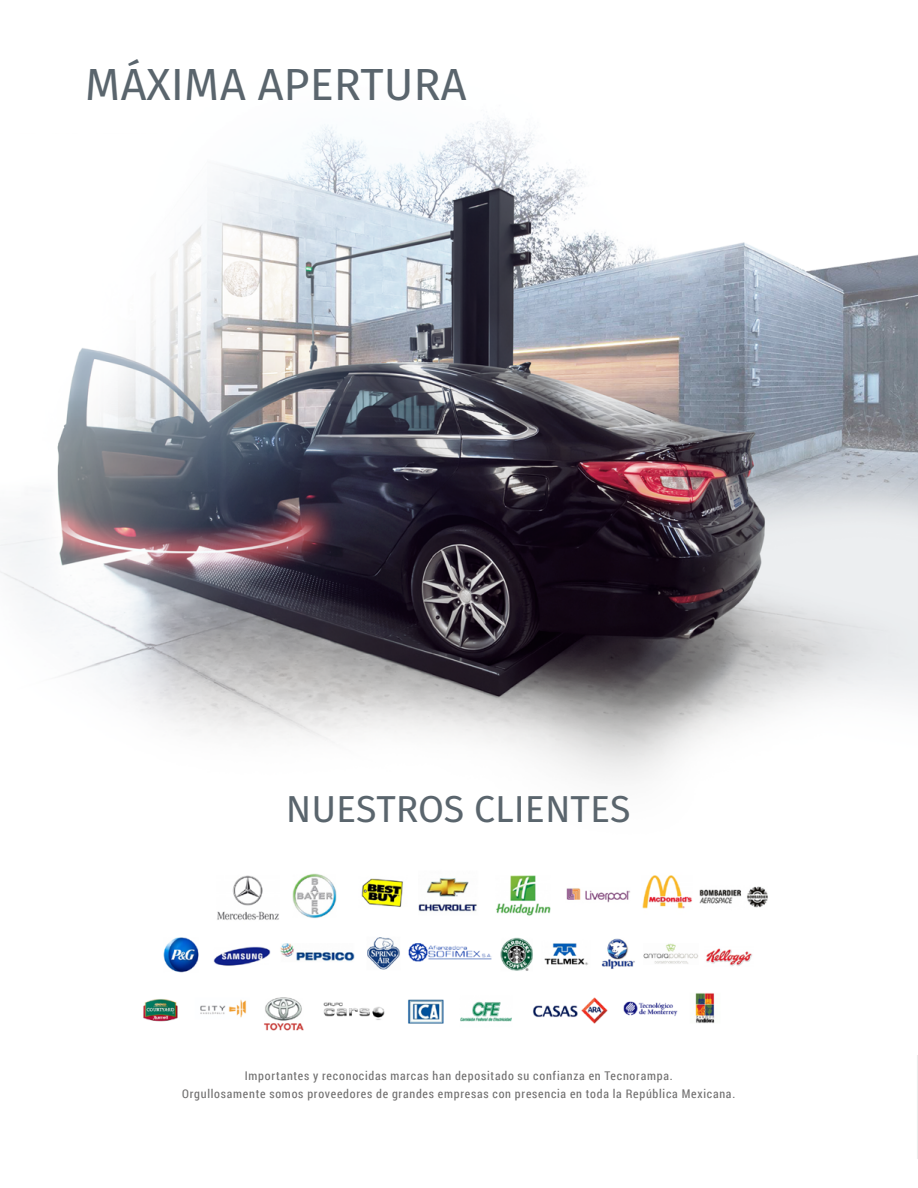
<style>
.page{position:relative;width:918px;height:1188px;background:#fff}
.page>*{position:absolute;margin:0;border:0;box-sizing:border-box;transform-origin:0 0}
.t1{font:45px "Fira Sans";color:#5a656d}
.t2{font:37.5px "Fira Sans";color:#5a656d}
.t3{font:12px/18px "Roboto Condensed";letter-spacing:.065em;color:#706f6f;text-align:center}
</style>
<div class="page">
<img style="left:917px;top:1055px;width:1px;height:104px">
<img style="left:0;top:118px;width:918px;height:662px">
<img style="left:143px;top:873px;width:625px;height:158px">
<h1 class="t1" style="left:85px;top:50px;width:383px">MÁXIMA APERTURA</h1>
<h2 class="t2" style="left:286px;top:781px;width:346px">NUESTROS CLIENTES</h2>
<p class="t3" style="left:182px;top:1066px;width:555px">Importantes y reconocidas marcas han depositado su confianza en Tecnorampa.<br>Orgullosamente somos proveedores de grandes empresas con presencia en toda la República Mexicana.</p>
</div>
